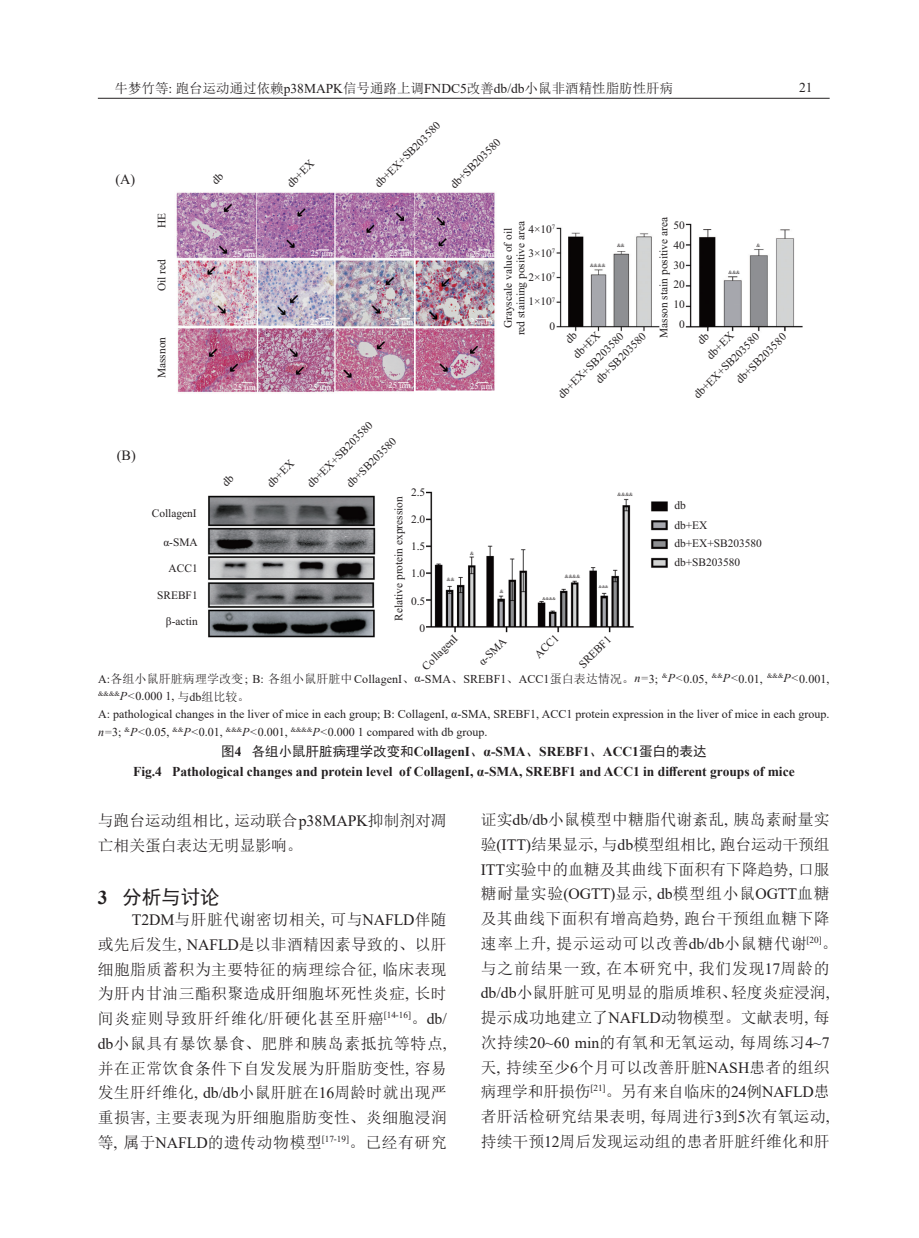
<style>
.page{position:relative;width:919px;height:1238px;background:#fff}
.page>*{position:absolute;margin:0;border:0;box-sizing:border-box;transform-origin:0 0}
.标题1{font:19.5px "Sim Hei";color:#231f20}
.正文{font:15.75px/24.8px "Sim Sun";letter-spacing:.02em;color:#231f20;text-align:justify}
.正文-2{font:15.75px/24.8px "Sim Sun";color:#231f20}
.t1{font:14.25px "Times New Roman";color:#231f20}
.表头_图题{font:700 13.5px "Times New Roman";color:#231f20}
.t2{font:13.5px "Sim Sun";color:#231f20}
.t3{font:13.5px "Times New Roman";color:#231f20}
.表格_图注{font:12px/17.7px "Times New Roman";color:#231f20}
.t4{font:11.4px/20px "Times New Roman";color:#231f20}
.t5{font:8.55px "Times New Roman";color:#fff}
.t6{font:4.95px "Times New Roman";color:#231f20}
.t7{font:4.35px "Times New Roman";color:#231f20}
.t8{font:4.2px "Times New Roman";color:#231f20}
.s1{font-family:"Times New Roman"}
.s2{font-family:"Sim Sun"}
.s3{font-style:italic}
.s4{font-family:"Sim Hei";font-weight:400}
.s5{font-family:"Times New Roman";font-weight:700}
</style>
<div class="page">
<hr style="left:98px;top:98px;width:731px;height:1px;background:#231f20">
<img style="left:176px;top:192px;width:627px;height:446px">
<svg style="left:221px;top:473px;width:13px;height:14px"></svg>
<p class="t2" style="left:114px;top:81px;width:560px">牛梦竹等<span class="s1">:</span> 跑台运动通过依赖<span class="s1">p38MAPK</span>信号通路上调<span class="s1">FNDC5</span>改善<span class="s1">db/db</span>小鼠非酒精性脂肪性肝病</p>
<p class="t3" style="left:799px;top:78px;width:15px">21</p>
<p class="t1" style="left:115px;top:169px;width:21px">(A)</p>
<p class="t4" style="left:153px;top:228px;width:17px;rotate:-90deg">HE</p>
<p class="t4" style="left:153px;top:291px;width:34px;rotate:-90deg">Oil red</p>
<p class="t4" style="left:153px;top:378px;width:43px;rotate:-90deg">Massnon</p>
<p class="t1" style="left:117px;top:445px;width:20px">(B)</p>
<p class="t4" style="left:152px;top:504px;width:46px">CollagenI</p>
<p class="t4" style="left:163px;top:533px;width:36px">α-SMA</p>
<p class="t4" style="left:168px;top:559px;width:31px">ACC1</p>
<p class="t4" style="left:157px;top:586px;width:42px">SREBF1</p>
<p class="t4" style="left:166px;top:612px;width:33px">β-actin</p>
<p class="t4" style="left:282px;top:178px;width:35px;rotate:-45deg">db+EX</p>
<p class="t4" style="left:370px;top:179px;width:89px;rotate:-45deg">db+EX+SB203580</p>
<p class="t4" style="left:445px;top:180px;width:67px;rotate:-45deg">db+SB203580</p>
<p class="t5" style="left:233px;top:248px;width:24px">25 µm</p>
<p class="t5" style="left:310px;top:247px;width:24px">25 µm</p>
<p class="t5" style="left:389px;top:247px;width:24px">25 µm</p>
<p class="t5" style="left:471px;top:248px;width:24px">25 µm</p>
<p class="t5" style="left:233px;top:315px;width:24px">25 µm</p>
<p class="t5" style="left:310px;top:316px;width:24px">25 µm</p>
<p class="t5" style="left:391px;top:316px;width:24px">25 µm</p>
<p class="t5" style="left:470px;top:315px;width:24px">25 µm</p>
<p class="t5" style="left:233px;top:381px;width:24px">25 µm</p>
<p class="t5" style="left:309px;top:382px;width:24px">25 µm</p>
<p class="t5" style="left:388px;top:380px;width:24px">25 µm</p>
<p class="t5" style="left:470px;top:380px;width:24px">25 µm</p>
<p class="t4" style="left:528px;top:218px;width:28px;line-height:24.2px;text-align:right">4×10<sup>7<br></sup>3×10<sup>7<br></sup>2×10<sup>7<br></sup>1×10<sup>7<br></sup>0</p>
<p class="t4" style="left:654px;top:338px;width:122px;rotate:-90deg">Masson stain positive area</p>
<p class="t4" style="left:673px;top:216px;width:13px;text-align:center">50<br>40<br>30<br>20<br>10<br>0</p>
<p class="t4" style="left:502px;top:335px;width:116px;line-height:12.8px;text-align:center;rotate:-90deg">Grayscale value of oil red staining positive area</p>
<p class="t6" style="left:756px;top:242px;width:5px">&amp;</p>
<p class="t6" style="left:617px;top:242px;width:9px">&amp;&amp;</p>
<p class="t6" style="left:590px;top:262px;width:17px">&amp;&amp;&amp;&amp;</p>
<p class="t6" style="left:728px;top:269px;width:13px">&amp;&amp;&amp;</p>
<p class="t4" style="left:558px;top:340px;width:35px;line-height:16px;text-indent:5px;rotate:-45deg">db db+EX</p>
<p class="t4" style="left:581px;top:365px;width:67px;line-height:15.8px;text-indent:-37px;rotate:-45deg">db+EX+SB203580 db+SB203580</p>
<p class="t4" style="left:691px;top:339px;width:35px;line-height:17px;text-indent:4px;rotate:-45deg">db db+EX</p>
<p class="t4" style="left:718px;top:362px;width:67px;line-height:19.2px;text-indent:-41px;rotate:-45deg">db+EX+SB203580 db+SB203580</p>
<p class="t4" style="left:262px;top:479px;width:35px;rotate:-45deg">db+EX</p>
<p class="t4" style="left:302px;top:479px;width:89px;rotate:-45deg">db+EX+SB203580</p>
<p class="t4" style="left:341px;top:479px;width:67px;rotate:-45deg">db+SB203580</p>
<p class="t4" style="left:411px;top:483px;width:16px">2.5</p>
<p class="t4" style="left:411px;top:510px;width:16px">2.0</p>
<p class="t4" style="left:411px;top:537px;width:16px">1.5</p>
<p class="t4" style="left:411px;top:564px;width:16px">1.0</p>
<p class="t4" style="left:411px;top:591px;width:16px">0.5</p>
<p class="t4" style="left:419px;top:618px;width:7px">0</p>
<p class="t4" style="left:389px;top:621px;width:126px;rotate:-90deg">Relative protein expression</p>
<p class="t6" style="left:447px;top:575px;width:9px">&amp;&amp;</p>
<p class="t6" style="left:470px;top:549px;width:5px">&amp;</p>
<p class="t6" style="left:500px;top:587px;width:5px">&amp;</p>
<p class="t6" style="left:617px;top:491px;width:17px">&amp;&amp;&amp;&amp;</p>
<p class="t7" style="left:542px;top:596px;width:15px">&amp;&amp;&amp;&amp;</p>
<p class="t6" style="left:564px;top:573px;width:17px">&amp;&amp;&amp;&amp;</p>
<p class="t8" style="left:598px;top:584px;width:11px">&amp;&amp;&amp;</p>
<p class="t4" style="left:417px;top:661px;width:48px;rotate:-45deg">C ollagenI</p>
<p class="t4" style="left:474px;top:657px;width:33px;rotate:-45deg">α-SM A</p>
<p class="t4" style="left:530px;top:650px;width:31px;rotate:-45deg">ACC1</p>
<p class="t4" style="left:574px;top:659px;width:42px;rotate:-45deg">SR EBF1</p>
<p class="t4" style="left:674px;top:496px;width:35px">db db+EX</p>
<p class="t4" style="left:674px;top:534px;width:89px;line-height:19px">db+EX+SB203580 db+SB203580</p>
<p class="表格_图注" style="left:98px;top:669px;width:732px">A:<span class="s2">各组小鼠肝脏病理学改变</span>; B: <span class="s2">各组小鼠肝脏中</span>CollagenI<span class="s2">、</span>α-SMA<span class="s2">、</span>SREBF1<span class="s2">、</span>ACC1<span class="s2">蛋白表达情况。</span><span class="s3">n=</span>3; <sup>&amp;</sup><span class="s3">P&lt;</span>0.05, <sup>&amp;&amp;</sup><span class="s3">P&lt;</span>0.01, <sup>&amp;&amp;&amp;</sup><span class="s3">P&lt;</span>0.001, <sup>&amp;&amp;&amp;&amp;</sup><span class="s3">P&lt;</span>0.000 1, <span class="s2">与</span>db<span class="s2">组比较。</span></p>
<p class="表格_图注" style="left:98px;top:705px;width:732px">A: pathological changes in the liver of mice in each group; B: CollagenI, α-SMA, SREBF1, ACC1 protein expression in the liver of mice in each group. <span class="s3">n=</span>3; <sup>&amp;</sup><span class="s3">P&lt;</span>0.05, <sup>&amp;&amp;</sup><span class="s3">P&lt;</span>0.01, <sup>&amp;&amp;&amp;</sup><span class="s3">P&lt;</span>0.001, <sup>&amp;&amp;&amp;&amp;</sup><span class="s3">P&lt;</span>0.000 1 compared with db group.</p>
<p class="表头_图题" style="left:221px;top:741px;width:486px"><span class="s4">图</span>4 <span class="s4">各组小鼠肝脏病理学改变和</span>CollagenI<span class="s4">、</span>α-SMA<span class="s4">、</span>SREBF1<span class="s4">、</span>ACC1<span class="s4">蛋白的表达</span></p>
<p class="表头_图题" style="left:133px;top:761px;width:663px">Fig.4 Pathological changes and protein level of CollagenI, α-SMA, SREBF1 and ACC1 in different groups of mice</p>
<p class="正文-2" style="left:98px;top:808px;width:350px">与跑台运动组相比<span class="s1">,</span> 运动联合<span class="s1">p38MAPK</span>抑制剂对凋亡相关蛋白表达无明显影响。</p>
<p class="标题1" style="left:98px;top:886px;width:123px"><span class="s5">3</span> 分析与讨论</p>
<p class="正文" style="left:98px;top:907px;width:350px;text-indent:34px"><span class="s1">T2DM</span>与肝脏代谢密切相关<span class="s1">,</span> 可与<span class="s1">NAFLD</span>伴随或先后发生<span class="s1">, NAFLD</span>是以非酒精因素导致的、以肝细胞脂质蓄积为主要特征的病理综合征<span class="s1">,</span> 临床表现为肝内甘油三酯积聚造成肝细胞坏死性炎症<span class="s1">,</span> 长时间炎症则导致肝纤维化<span class="s1">/</span>肝硬化甚至肝癌<sup>[14-16]</sup>。<span class="s1">db/ db</span>小鼠具有暴饮暴食、肥胖和胰岛素抵抗等特点<span class="s1">,</span>并在正常饮食条件下自发发展为肝脂肪变性<span class="s1">,</span> 容易发生肝纤维化<span class="s1">, db/db</span>小鼠肝脏在<span class="s1">16</span>周龄时就出现严重损害<span class="s1">,</span> 主要表现为肝细胞脂肪变性、炎细胞浸润等<span class="s1">,</span> 属于<span class="s1">NAFLD</span>的遗传动物模型<sup>[17-19]</sup>。已经有研究</p>
<p class="正文" style="left:480px;top:807px;width:358px;text-align:left">证实<span class="s1">db/db</span>小鼠模型中糖脂代谢紊乱<span class="s1">,</span> 胰岛素耐量实验<span class="s1">(ITT)</span>结果显示<span class="s1">,</span> 与<span class="s1">db</span>模型组相比<span class="s1">,</span> 跑台运动干预组<br><span class="s1">ITT</span>实验中的血糖及其曲线下面积有下降趋势<span class="s1">,</span> 口服糖耐量实验<span class="s1">(OGTT)</span>显示<span class="s1">, db</span>模型组小鼠<span class="s1">OGTT</span>血糖及其曲线下面积有增高趋势<span class="s1">,</span> 跑台干预组血糖下降速率上升<span class="s1">,</span> 提示运动可以改善<span class="s1">db/db</span>小鼠糖代谢<sup>[20]</sup>。与之前结果一致<span class="s1">,</span> 在本研究中<span class="s1">,</span> 我们发现<span class="s1">17</span>周龄的<span class="s1">db/db</span>小鼠肝脏可见明显的脂质堆积、轻度炎症浸润<span class="s1">,</span>提示成功地建立了<span class="s1">NAFLD</span>动物模型。文献表明<span class="s1">,</span> 每次持续<span class="s1">20~60 min</span>的有氧和无氧运动<span class="s1">,</span> 每周练习<span class="s1">4~7</span>天<span class="s1">,</span> 持续至少<span class="s1">6</span>个月可以改善肝脏<span class="s1">NASH</span>患者的组织病理学和肝损伤<sup>[21]</sup>。另有来自临床的<span class="s1">24</span>例<span class="s1">NAFLD</span>患者肝活检研究结果表明<span class="s1">,</span> 每周进行<span class="s1">3</span>到<span class="s1">5</span>次有氧运动<span class="s1">,</span>持续干预<span class="s1">12</span>周后发现运动组的患者肝脏纤维化和肝</p>
</div>
